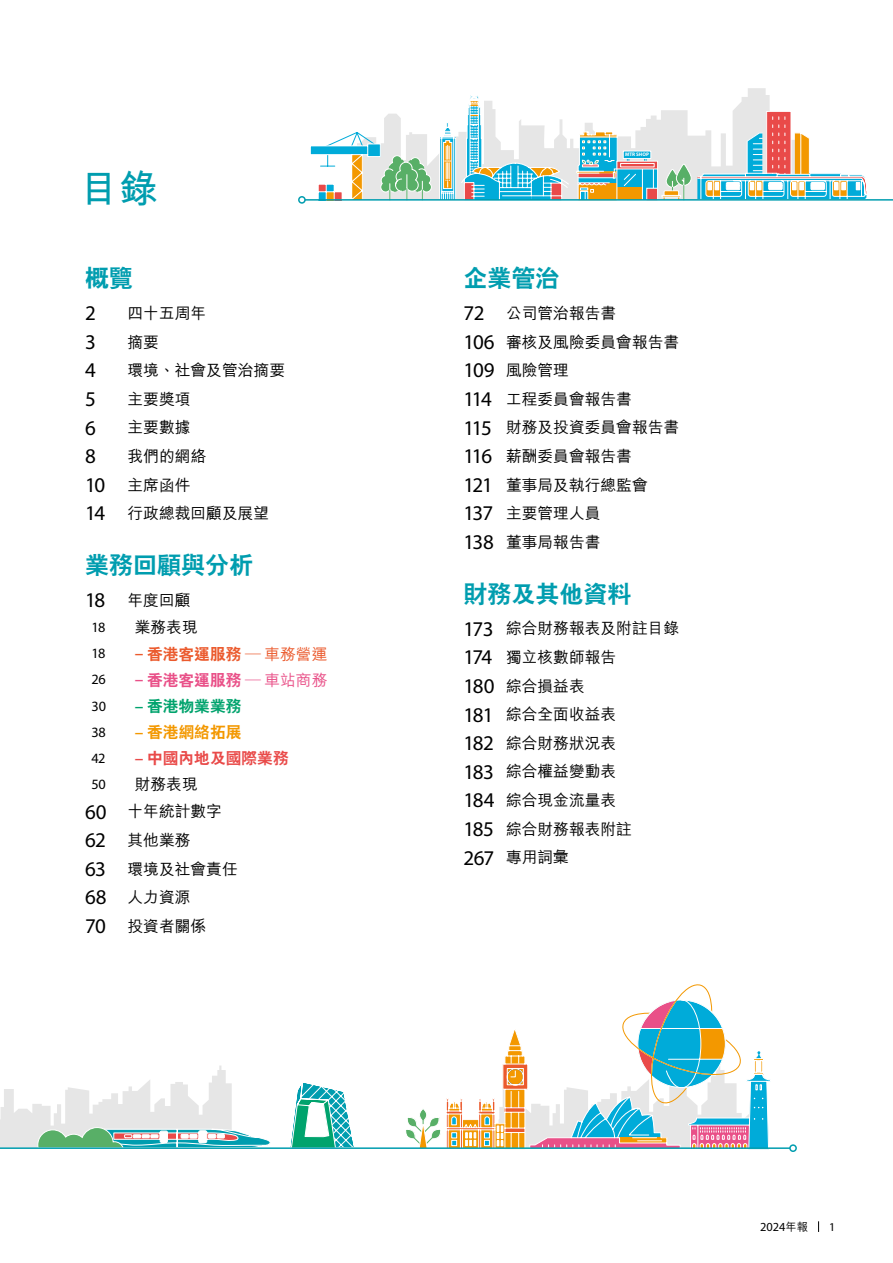
<style>
.page{position:relative;width:893px;height:1263px;background:#fff}
.page>*{position:absolute;margin:0;border:0;box-sizing:border-box;transform-origin:0 0}
.t1{font:700 39px "M Hei HK";color:#009daf}
.t2{font:800 24px "C Hei 2 HK";color:#009daf}
.t3{font:21px "Myriad Pro";color:#000}
.t4{font:500 15.75px/28.7px "M Hei HK";color:#000}
.t5{font:800 15.75px "C Hei 2 HK";color:#eb5a2d}
.t6{font:800 15.75px "C Hei 2 HK";color:#e95088}
.t7{font:800 15.75px "C Hei 2 HK";color:#e94a49}
.t8{font:800 15.75px "C Hei 2 HK";color:#00a36d}
.t9{font:800 15.75px "C Hei 2 HK";color:#f39800}
.t10{font:14.25px "Myriad Pro";letter-spacing:-.015em;color:#000}
.t11{font:12.3px "Myriad Pro";color:#000}
.t12{font:12px "Myriad Pro";color:#000}
.t13{font:700 5.1px "Myriad Pro";color:#fff}
.s1{font-family:"Myriad Pro";font-weight:400;font-size:21px}
.s2{font-family:"Myriad Pro";font-weight:600;font-size:17.4px}
.s3{font-family:"M Hei HK";font-weight:500}
.s4{font-family:"M Hei HK";font-weight:500;font-size:11.25px}
</style>
<div class="page">
<svg style="left:384px;top:88px;width:386px;height:111px"></svg>
<svg style="left:439px;top:95px;width:130px;height:104px"></svg>
<svg style="left:576px;top:111px;width:291px;height:88px"></svg>
<svg style="left:290px;top:1083px;width:64px;height:64px"></svg>
<svg style="left:0;top:1065px;width:271px;height:82px"></svg>
<svg style="left:406px;top:984px;width:364px;height:166px"></svg>
<hr style="left:302px;top:199px;width:591px;height:2px;background:#009daf">
<svg style="left:299px;top:132px;width:133px;height:69px"></svg>
<div style="left:298px;top:196px;width:8px;height:8px;border:2px solid #009daf;border-radius:50%"></div>
<hr style="left:0;top:1147px;width:793px;height:2px;background:#009daf">
<div style="left:789px;top:1144px;width:8px;height:8px;border:2px solid #009daf;border-radius:50%"></div>
<h1 class="t1" style="left:80px;top:160px;width:79px">目錄</h1>
<h2 class="t2" style="left:85px;top:262px;width:49px">概覽</h2>
<h3 class="t3" style="left:85px;top:302px;width:12px">2</h3>
<p class="t4" style="left:128px;top:298px;width:80px">四十五周年</p>
<h3 class="t3" style="left:85px;top:330px;width:12px">3</h3>
<p class="t4" style="left:128px;top:326px;width:33px">摘要</p>
<h3 class="t3" style="left:85px;top:359px;width:12px">4</h3>
<p class="t4" style="left:128px;top:355px;width:159px">環境、社會及管治摘要</p>
<h3 class="t3" style="left:85px;top:387px;width:12px">5</h3>
<p class="t4" style="left:128px;top:383px;width:64px">主要獎項</p>
<h3 class="t3" style="left:85px;top:416px;width:12px">6</h3>
<p class="t4" style="left:128px;top:412px;width:64px">主要數據</p>
<h3 class="t3" style="left:85px;top:445px;width:12px">8</h3>
<p class="t4" style="left:85px;top:441px;width:186px;text-indent:43px">我們的網絡<br><span class="s1">10</span> 主席函件<br><span class="s1">14</span> 行政總裁回顧及展望</p>
<h2 class="t2" style="left:85px;top:549px;width:169px">業務回顧與分析</h2>
<p class="t4" style="left:85px;top:584px;width:107px"><span class="s1">18</span> 年度回顧</p>
<p class="t10" style="left:91px;top:620px;width:15px">18</p>
<p class="t4" style="left:135px;top:612px;width:64px">業務表現</p>
<p class="t10" style="left:91px;top:646px;width:15px">18</p>
<p class="t5" style="left:135px;top:644px;width:194px"><span class="s2">–</span> 香港客運服務 — <span class="s3">車務營運</span></p>
<p class="t10" style="left:91px;top:672px;width:16px">26</p>
<p class="t6" style="left:135px;top:670px;width:194px"><span class="s2">–</span> 香港客運服務 — <span class="s3">車站商務</span></p>
<p class="t10" style="left:91px;top:698px;width:16px">30</p>
<p class="t8" style="left:135px;top:695px;width:108px"><span class="s2">–</span> 香港物業業務</p>
<p class="t10" style="left:91px;top:724px;width:16px">38</p>
<p class="t9" style="left:135px;top:721px;width:108px"><span class="s2">–</span> 香港網絡拓展</p>
<p class="t10" style="left:91px;top:750px;width:16px">42</p>
<p class="t7" style="left:135px;top:747px;width:155px"><span class="s2">–</span> 中國內地及國際業務</p>
<p class="t10" style="left:91px;top:776px;width:16px">50</p>
<p class="t4" style="left:85px;top:769px;width:154px;text-indent:50px">財務表現<br><span class="s1">60</span> 十年統計數字<br><span class="s1">62</span> 其他業務<br><span class="s1">63</span> 環境及社會責任<br><span class="s1">68</span> 人力資源<br><span class="s1">70</span> 投資者關係</p>
<p class="t13" style="left:625px;top:151px;width:26px">MTR SHOP</p>
<h2 class="t2" style="left:463px;top:262px;width:97px">企業管治</h2>
<p class="t4" style="left:463px;top:298px;width:217px"><span class="s1">72</span> 公司管治報告書<br><span class="s1">106</span> 審核及風險委員會報告書<br><span class="s1">109</span> 風險管理<br><span class="s1">114</span> 工程委員會報告書<br><span class="s1">115</span> 財務及投資委員會報告書<br><span class="s1">116</span> 薪酬委員會報告書<br><span class="s1">121</span> 董事局及執行總監會<br><span class="s1">137</span> 主要管理人員<br><span class="s1">138</span> 董事局報告書</p>
<h2 class="t2" style="left:463px;top:578px;width:169px">財務及其他資料</h2>
<p class="t4" style="left:463px;top:613px;width:217px"><span class="s1">173</span> 綜合財務報表及附註目錄<br><span class="s1">174</span> 獨立核數師報告<br><span class="s1">180</span> 綜合損益表<br><span class="s1">181</span> 綜合全面收益表<br><span class="s1">182</span> 綜合財務狀況表<br><span class="s1">183</span> 綜合權益變動表<br><span class="s1">184</span> 綜合現金流量表<br><span class="s1">185</span> 綜合財務報表附註<br><span class="s1">267</span> 專用詞彙</p>
<p class="t11" style="left:760px;top:1219px;width:49px">2024<span class="s4">年報</span></p>
<p class="t12" style="left:829px;top:1220px;width:8px">1</p>
</div>
